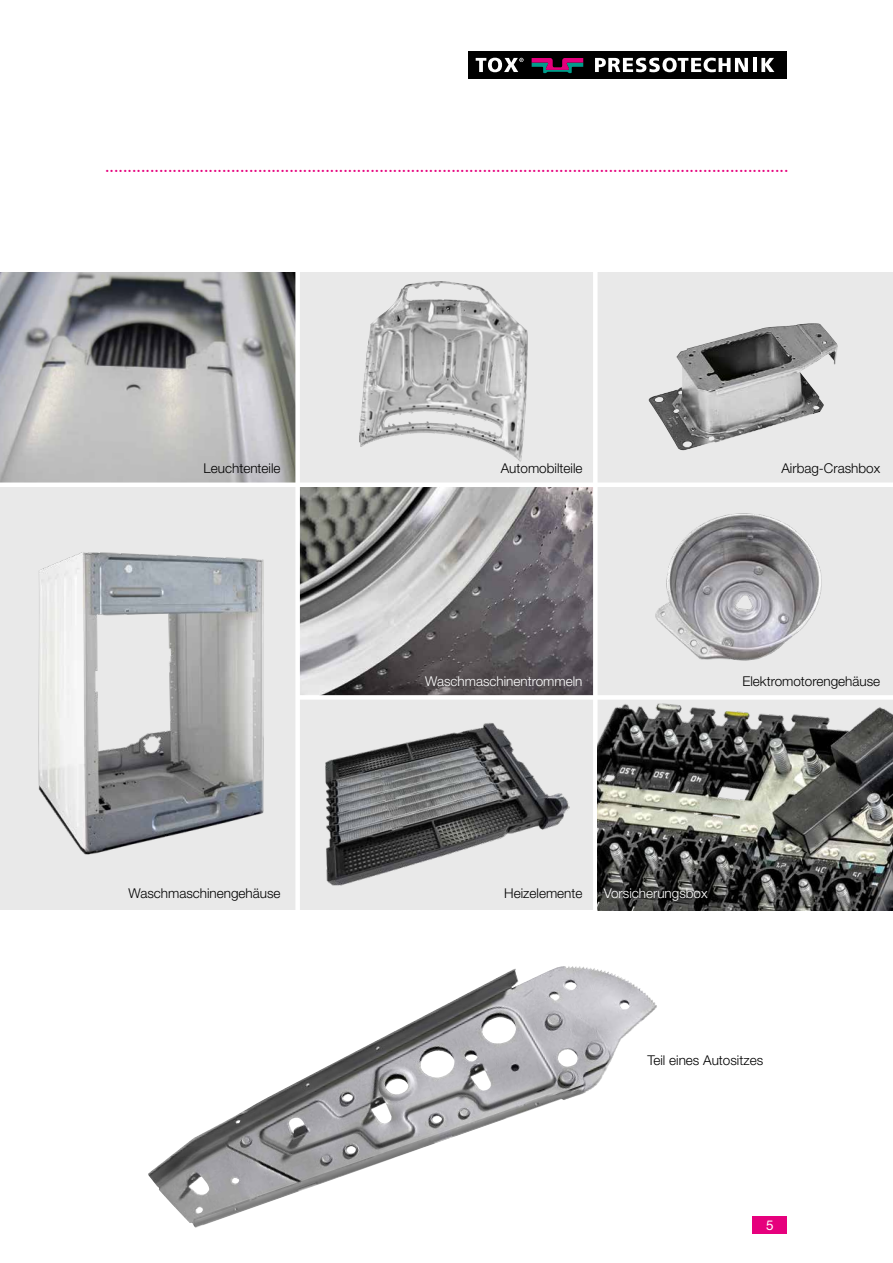
<style>
.page{position:relative;width:893px;height:1263px;background:#fff}
.page>*{position:absolute;margin:0;border:0;box-sizing:border-box;transform-origin:0 0}
.t1{font:20.25px "Times New Roman";color:#e6007d}
.t2{font:300 13.5px "Helvetica Neue LT Std";color:#000}
.t3{font:300 13.5px "Helvetica Neue LT Std";color:#fff}
.t4{font:13.5px "Helvetica Neue LT Pro";color:#fff}
</style>
<div class="page">
<div style="left:468px;top:51px;width:319px;height:28px;background:#000"></div>
<svg style="left:476px;top:58px;width:48px;height:14px"></svg>
<svg style="left:595px;top:58px;width:153px;height:14px"></svg>
<hr style="left:753px;top:58px;width:3px;height:14px;background:#fff">
<svg style="left:761px;top:58px;width:13px;height:14px"></svg>
<svg style="left:532px;top:58px;width:51px;height:15px"></svg>
<div style="left:753px;top:1216px;width:34px;height:17px;background:#e6007d"></div>
<div style="left:0;top:272px;width:893px;height:638px;background:#e9e9e9"></div>
<img style="left:649px;top:323px;width:189px;height:127px">
<img style="left:0;top:272px;width:295px;height:210px">
<img style="left:655px;top:513px;width:167px;height:148px">
<img style="left:359px;top:281px;width:169px;height:181px">
<img style="left:300px;top:487px;width:293px;height:208px">
<img style="left:325px;top:723px;width:245px;height:163px">
<div style="left:0;top:482px;width:893px;height:5px;background:#fff"></div>
<div style="left:298px;top:695px;width:595px;height:5px;background:#fff"></div>
<div style="left:295px;top:268px;width:5px;height:646px;background:#fff"></div>
<div style="left:593px;top:268px;width:5px;height:646px;background:#fff"></div>
<img style="left:38px;top:552px;width:226px;height:303px">
<img style="left:148px;top:966px;width:509px;height:262px">
<img style="left:598px;top:703px;width:295px;height:207px">
<p class="t1" style="left:105px;top:151px;width:685px">........................................................................................................................................................</p>
<p class="t2" style="left:204px;top:460px;width:79px">Leuchtenteile</p>
<p class="t2" style="left:501px;top:460px;width:83px">Automobilteile</p>
<p class="t3" style="left:425px;top:673px;width:159px">Waschmaschinentrommeln</p>
<p class="t2" style="left:781px;top:460px;width:100px">Airbag-Crashbox</p>
<p class="t2" style="left:742px;top:673px;width:139px">Elektromotorengehäuse</p>
<p class="t2" style="left:129px;top:885px;width:154px">Waschmaschinengehäuse</p>
<p class="t2" style="left:504px;top:885px;width:80px">Heizelemente</p>
<p class="t3" style="left:604px;top:885px;width:105px">Vorsicherungsbox</p>
<p class="t2" style="left:647px;top:1052px;width:117px">Teil eines Autositzes</p>
<p class="t4" style="left:766px;top:1217px;width:9px">5</p>
</div>
